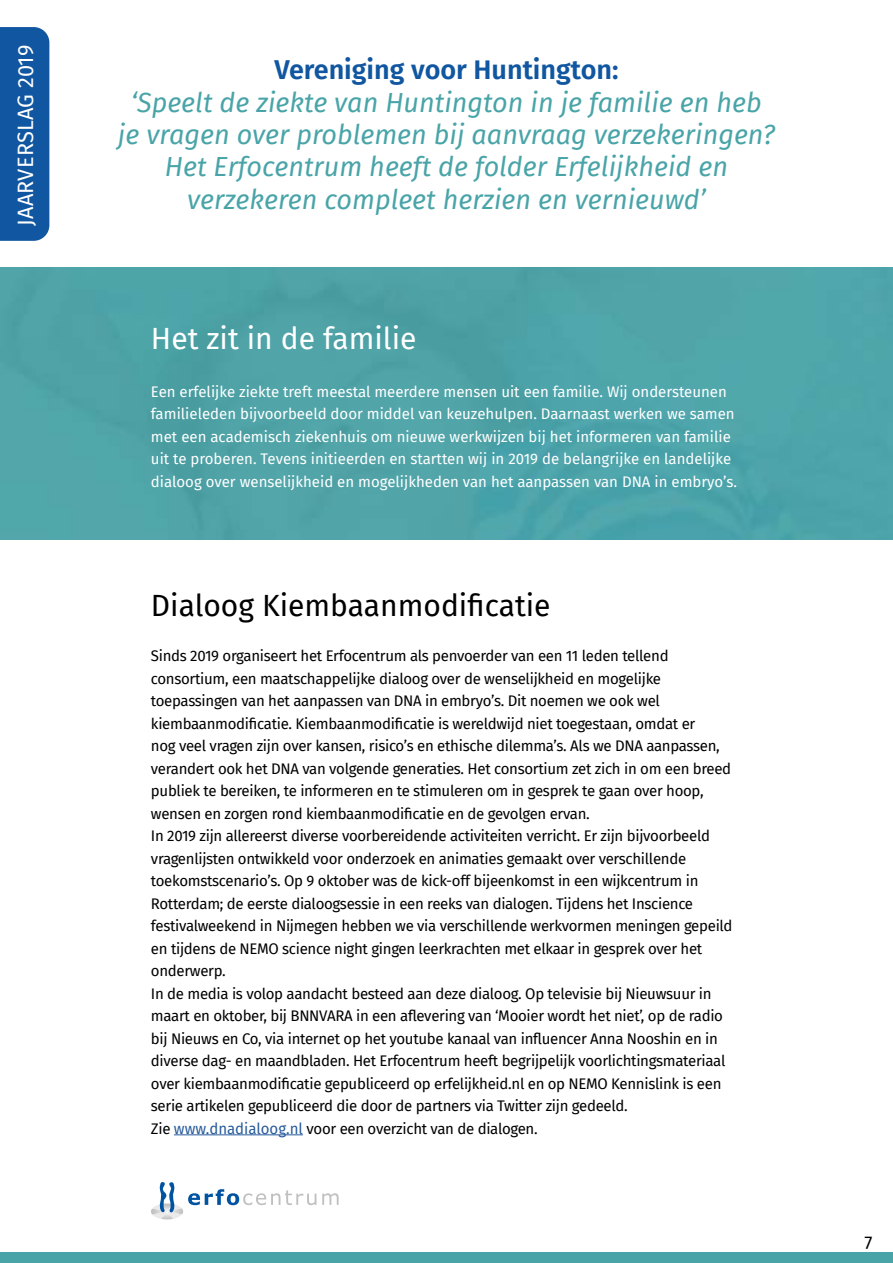
<style>
.page{position:relative;width:893px;height:1263px;background:#fff}
.page>*{position:absolute;margin:0;border:0;box-sizing:border-box;transform-origin:0 0}
.t1{font:30px "Fira Sans";color:#000}
.t2{font:30px "Fira Sans";color:#fff}
.t3{font:italic 27px/32.4px "Fira Sans";color:#49a4a8;text-align:center}
.t4{font:600 27px "Fira Sans";color:#1056a0}
.t5{font:21.75px "Fira Sans";letter-spacing:.01em;color:#fff}
.t6{font:18px "Fira Sans";color:#000}
.t7{font:15px/22.5px "Fira Sans";letter-spacing:-.02em;color:#000}
.t8{font:15px/22.5px "Fira Sans";color:#fff}
.s1{font-size:15.3px;color:#275b9b}
</style>
<div class="page">
<svg style="left:151px;top:1182px;width:165px;height:37px"></svg>
<svg style="left:322px;top:1193px;width:17px;height:12px"></svg>
<div style="left:0;top:268px;width:893px;height:272px;background:#4fa4a8"></div>
<div style="left:0;top:1252px;width:893px;height:11px;background:#49a4a8"></div>
<hr style="left:174px;top:1134px;width:129px;height:1px;background:#275b9b">
<div style="left:0;top:27px;width:49px;height:214px;background:#1056a0"></div>
<h3 class="t5" style="left:9px;top:226px;width:182px;rotate:-90deg">JAARVERSLAG 2019</h3>
<h2 class="t4" style="left:274px;top:48px;width:346px">Vereniging voor Huntington:</h2>
<h2 class="t3" style="left:118px;top:85px;width:659px">‘Speelt de ziekte van Huntington in je familie en heb je vragen over problemen bij aanvraag verzekeringen?<br>Het Erfocentrum heeft de folder Erfelijkheid en verzekeren compleet herzien en vernieuwd’</h2>
<h1 class="t2" style="left:151px;top:316px;width:267px">Het zit in de familie</h1>
<p class="t8" style="left:151px;top:380px;width:588px">Een erfelijke ziekte treft meestal meerdere mensen uit een familie. Wij ondersteunen familieleden bijvoorbeeld door middel van keuzehulpen. Daarnaast werken we samen met een academisch ziekenhuis om nieuwe werkwijzen bij het informeren van familie uit te proberen. Tevens initieerden en startten wij in 2019 de belangrijke en landelijke dialoog over wenselijkheid en mogelijkheden van het aanpassen van DNA in embryo’s.</p>
<h1 class="t1" style="left:151px;top:583px;width:401px">Dialoog Kiembaanmodificatie</h1>
<p class="t7" style="left:151px;top:644px;width:583px">Sinds 2019 organiseert het Erfocentrum als penvoerder van een 11 leden tellend consortium, een maatschappelijke dialoog over de wenselijkheid en mogelijke toepassingen van het aanpassen van DNA in embryo’s. Dit noemen we ook wel kiembaanmodificatie. Kiembaanmodificatie is wereldwijd niet toegestaan, omdat er<br>nog veel vragen zijn over kansen, risico’s en ethische dilemma’s. Als we DNA aanpassen, verandert ook het DNA van volgende generaties. Het consortium zet zich in om een breed publiek te bereiken, te informeren en te stimuleren om in gesprek te gaan over hoop, wensen en zorgen rond kiembaanmodificatie en de gevolgen ervan.<br>In 2019 zijn allereerst diverse voorbereidende activiteiten verricht. Er zijn bijvoorbeeld vragenlijsten ontwikkeld voor onderzoek en animaties gemaakt over verschillende toekomstscenario’s. Op 9 oktober was de kick-off bijeenkomst in een wijkcentrum in Rotterdam; de eerste dialoogsessie in een reeks van dialogen. Tijdens het Inscience festivalweekend in Nijmegen hebben we via verschillende werkvormen meningen gepeild en tijdens de NEMO science night gingen leerkrachten met elkaar in gesprek over het onderwerp.<br>In de media is volop aandacht besteed aan deze dialoog. Op televisie bij Nieuwsuur in maart en oktober, bij BNNVARA in een aflevering van ‘Mooier wordt het niet’, op de radio bij Nieuws en Co, via internet op het youtube kanaal van influencer Anna Nooshin en in diverse dag- en maandbladen. Het Erfocentrum heeft begrijpelijk voorlichtingsmateriaal over kiembaanmodificatie gepubliceerd op erfelijkheid.nl en op NEMO Kennislink is een serie artikelen gepubliceerd die door de partners via Twitter zijn gedeeld.<br>Zie <span class="s1">www.dnadialoog.nl</span> voor een overzicht van de dialogen.</p>
<p class="t6" style="left:865px;top:1229px;width:9px">7</p>
</div>
